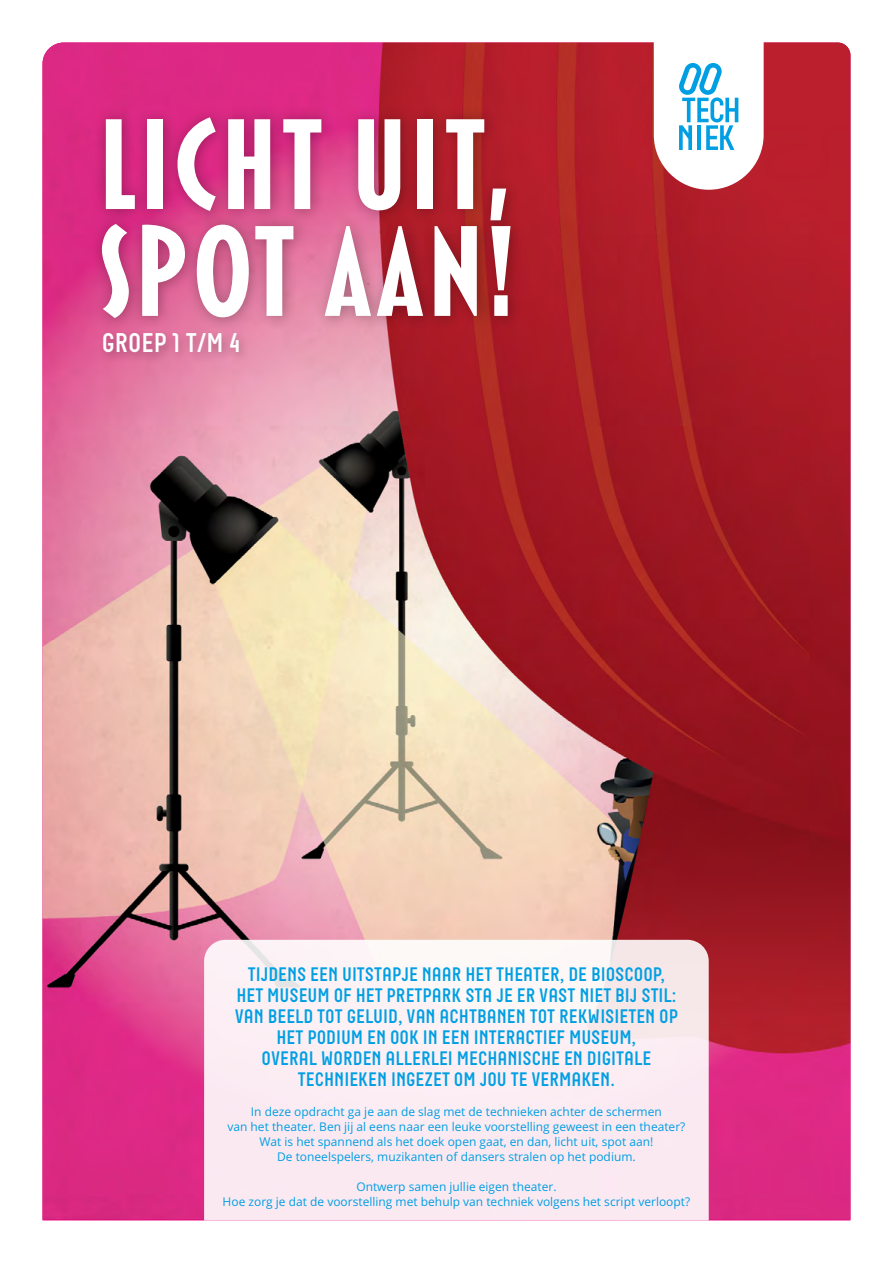
<style>
.page{position:relative;width:893px;height:1263px;background:#fff}
.page>*{position:absolute;margin:0;border:0;box-sizing:border-box;transform-origin:0 0}
.t1{font:700 131.25px/106.8px "Blakely";color:#fff}
.t2{font:700 27px "Neubau";color:#fff}
.t3{font:700 19.5px/21px "Neubau";color:#009fe3;text-align:center}
.t4{font:12px/15px "Open Sans";color:#009fe3;text-align:center}
</style>
<div class="page">
<img style="left:43px;top:43px;width:807px;height:1176px">
<div style="left:89px;top:105px;width:436px;height:228px;background:#000;opacity:.3"></div>
<svg style="left:654px;top:42px;width:110px;height:148px"></svg>
<svg style="left:204px;top:940px;width:505px;height:280px;fill:#fbebf3"></svg>
<div style="left:98px;top:329px;width:152px;height:35px;background:#000;opacity:.22"></div>
<h1 class="t1" style="left:97px;top:116px;width:421px">LICHT UIT,<br>SPOT AAN!</h1>
<h2 class="t2" style="left:102px;top:328px;width:140px">GROEP 1 T/M 4</h2>
<p class="t3" style="left:235px;top:964px;width:445px">TIJDENS EEN UITSTAPJE NAAR HET THEATER, DE BIOSCOOP, HET MUSEUM OF HET PRETPARK STA JE ER VAST NIET BIJ STIL:<br>VAN BEELD TOT GELUID, VAN ACHTBANEN TOT REKWISIETEN OP HET PODIUM EN OOK IN EEN INTERACTIEF MUSEUM,<br>OVERAL WORDEN ALLERLEI MECHANISCHE EN DIGITALE TECHNIEKEN INGEZET OM JOU TE VERMAKEN.</p>
<p class="t4" style="left:227px;top:1104px;width:459px">In deze opdracht ga je aan de slag met de technieken achter de schermen<br>van het theater. Ben jij al eens naar een leuke voorstelling geweest in een theater?<br>Wat is het spannend als het doek open gaat, en dan, licht uit, spot aan!<br>De toneelspelers, muzikanten of dansers stralen op het podium.</p>
<p class="t4" style="left:223px;top:1179px;width:469px">Ontwerp samen jullie eigen theater.<br>Hoe zorg je dat de voorstelling met behulp van techniek volgens het script verloopt?</p>
</div>
